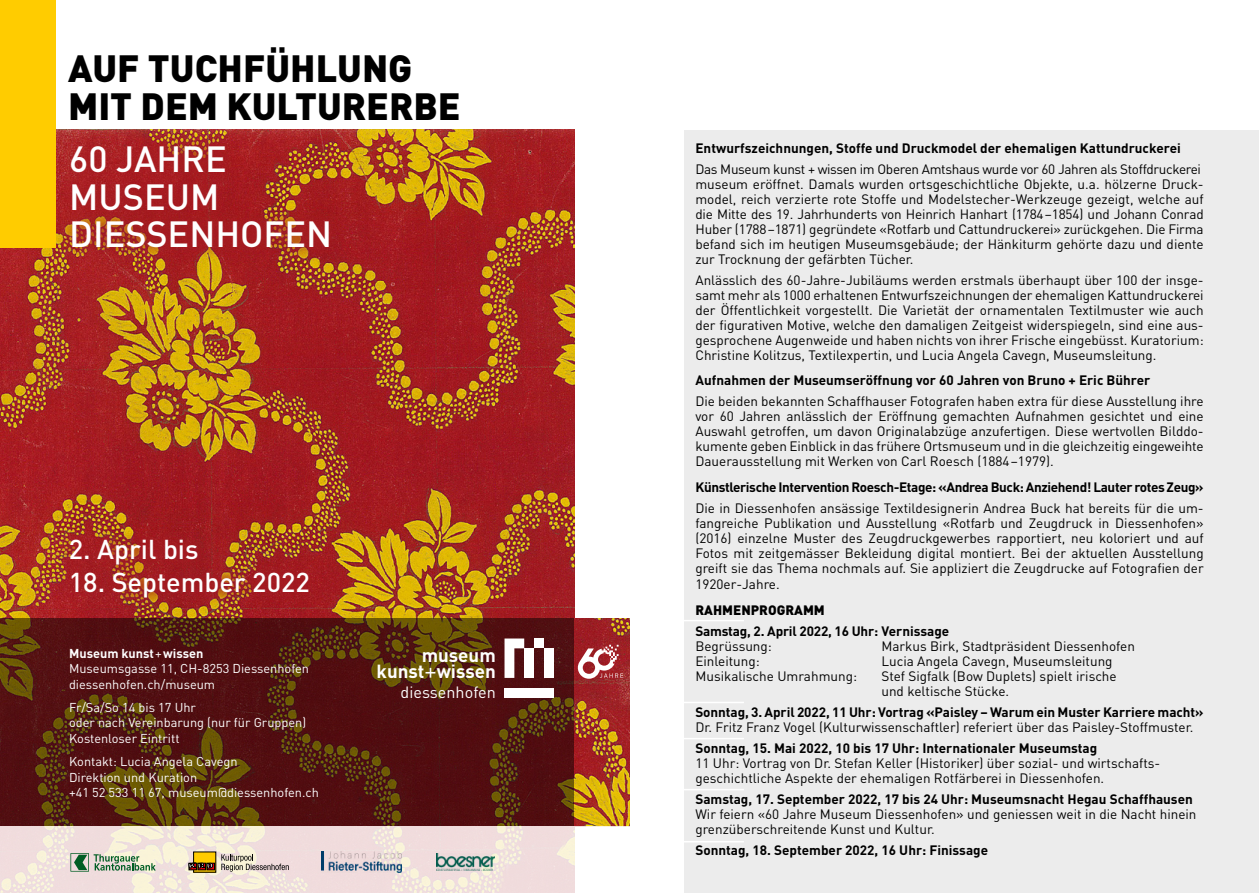
<style>
.page{position:relative;width:1259px;height:893px;background:#fff}
.page>*{position:absolute;margin:0;border:0;box-sizing:border-box;transform-origin:0 0}
.t1{font:900 37.5px/37.5px "DIN";color:#000}
.t2{font:500 36px/37.5px "DIN";color:#fff}
.t3{font:500 27px "DIN";color:#fff}
.t4{font:700 18.75px/16px "DIN";color:#fff;text-align:right}
.t5{font:16.2px "DIN";color:#fff}
.t6{font:13.5px/15px "DIN";color:#000}
.t7{font:700 13.5px "DIN";color:#000}
.t8{font:700 13.5px "DIN";letter-spacing:-.025em;color:#000}
.t9{font:900 13.5px "DIN";color:#000}
.t10{font:12.75px/15.3px "DIN";color:#fff}
.s1{font-weight:700}
.s2{font-weight:400;font-size:23.4px}
</style>
<div class="page">
<img style="left:0;top:130px;width:574px;height:488px">
<img style="left:574px;top:618px;width:55px;height:208px">
<svg style="left:57px;top:131px;width:288px;height:132px;background:#a72922"></svg>
<div style="left:0;top:0;width:55px;height:247px;background:#fc0"></div>
<img style="left:56px;top:525px;width:267px;height:87px">
<svg style="left:0;top:618px;width:574px;height:208px;background:#541d0f"></svg>
<div style="left:524px;top:648px;width:10px;height:30px;background:#fff"></div>
<svg style="left:504px;top:638px;width:20px;height:40px"></svg>
<div style="left:534px;top:638px;width:10px;height:10px;background:#fff"></div>
<div style="left:544px;top:648px;width:10px;height:30px;background:#fff"></div>
<div style="left:504px;top:688px;width:50px;height:10px;background:#fff"></div>
<svg style="left:578px;top:645px;width:45px;height:34px"></svg>
<svg style="left:0;top:826px;width:630px;height:67px;background:#f2e4df"></svg>
<svg style="left:221px;top:854px;width:68px;height:18px"></svg>
<svg style="left:194px;top:852px;width:22px;height:20px"></svg>
<div style="left:189px;top:863px;width:8px;height:7px;border:1px solid #000"></div>
<div style="left:198px;top:863px;width:8px;height:7px;border:1px solid #000"></div>
<div style="left:207px;top:863px;width:8px;height:7px;border:1px solid #000"></div>
<svg style="left:189px;top:863px;width:24px;height:5px"></svg>
<svg style="left:70px;top:853px;width:86px;height:19px;background:#a6baa1"></svg>
<img style="left:436px;top:854px;width:59px;height:17px">
<img style="left:321px;top:851px;width:80px;height:21px">
<div style="left:685px;top:131px;width:574px;height:762px;background:#ececec"></div>
<hr style="left:679px;top:620px;width:65px;height:1px;background:#fff">
<hr style="left:679px;top:702px;width:65px;height:1px;background:#fff">
<hr style="left:679px;top:738px;width:65px;height:1px;background:#fff">
<hr style="left:679px;top:789px;width:65px;height:1px;background:#fff">
<hr style="left:679px;top:841px;width:65px;height:1px;background:#fff">
<h1 class="t1" style="left:68px;top:48px;width:394px">AUF TUCHFÜHLUNG<br>MIT DEM KULTURERBE</h1>
<h2 class="t2" style="left:69px;top:139px;width:264px">60 JAHRE<br>MUSEUM<br>DIESSENHOFEN</h2>
<h3 class="t3" style="left:69px;top:532px;width:131px">2. April bis</h3>
<h3 class="t3" style="left:69px;top:565px;width:242px">18. September 2022</h3>
<p class="t10" style="left:69px;top:645px;width:241px"><span class="s1">Museum kunst</span>+<span class="s1">wissen<br></span>Museumsgasse 11, CH-8253 Diessenhofen diessenhofen.ch/museum</p>
<p class="t10" style="left:69px;top:700px;width:239px">Fr/Sa/So 14 bis 17 Uhr<br>oder nach Vereinbarung (nur für Gruppen)<br>Kostenloser Eintritt</p>
<p class="t10" style="left:69px;top:754px;width:251px">Kontakt: Lucia Angela Cavegn<br>Direktion und Kuration<br>+41 52 533 11 67, museum@diessenhofen.ch</p>
<h3 class="t4" style="left:377px;top:646px;width:121px">museum kunst<span class="s2">+</span>wissen</h3>
<p class="t5" style="left:401px;top:682px;width:97px">diessenhofen</p>
<p class="t7" style="left:695px;top:139px;width:487px">Entwurfszeichnungen, Stoffe und Druckmodel der ehemaligen Kattundruckerei</p>
<p class="t6" style="left:695px;top:161px;width:510px">Das Museum kunst + wissen im Oberen Amtshaus wurde vor 60 Jahren als Stoffdruckerei museum eröffnet. Damals wurden ortsgeschichtliche Objekte, u.a. hölzerne Druck&shy;model, reich verzierte rote Stoffe und Modelstecher-Werkzeuge gezeigt, welche auf die Mitte des 19. Jahrhunderts von Heinrich Hanhart (1784–1854) und Johann Conrad Huber (1788–1871) gegründete «Rotfarb und Cattundruckerei» zurückgehen. Die Firma befand sich im heutigen Museumsgebäude; der Hänkiturm gehörte dazu und diente zur Trocknung der gefärbten Tücher.</p>
<p class="t6" style="left:695px;top:272px;width:510px;text-align:justify">Anlässlich des 60-Jahre-Jubiläums werden erstmals überhaupt über 100 der insge&shy;samt mehr als 1000 erhaltenen Entwurfszeichnungen der ehemaligen Kattundruckerei der Öffentlichkeit vorgestellt. Die Varietät der ornamentalen Textilmuster wie auch der figurativen Motive, welche den damaligen Zeitgeist widerspiegeln, sind eine aus&shy;gesprochene Augenweide und haben nichts von ihrer Frische eingebüsst. Kuratorium:<br>Christine Kolitzus, Textilexpertin, und Lucia Angela Cavegn, Museumsleitung.</p>
<p class="t7" style="left:695px;top:371px;width:456px">Aufnahmen der Museumseröffnung vor 60 Jahren von Bruno + Eric Bührer</p>
<p class="t6" style="left:695px;top:393px;width:510px;text-align:justify">Die beiden bekannten Schaffhauser Fotografen haben extra für diese Ausstellung ihre vor 60 Jahren anlässlich der Eröffnung gemachten Aufnahmen gesichtet und eine Auswahl getroffen, um davon Originalabzüge anzufertigen. Diese wertvollen Bilddo&shy;kumente geben Einblick in das frühere Ortsmuseum und in die gleichzeitig eingeweihte Dauerausstellung mit Werken von Carl Roesch (1884–1979).</p>
<p class="t8" style="left:695px;top:478px;width:510px">Künstlerische Intervention Roesch-Etage: «Andrea Buck: Anziehend! Lauter rotes Zeug»</p>
<p class="t6" style="left:695px;top:500px;width:510px;text-align:justify">Die in Diessenhofen ansässige Textildesignerin Andrea Buck hat bereits für die um&shy;fangreiche Publikation und Ausstellung «Rotfarb und Zeugdruck in Diessenhofen» (2016) einzelne Muster des Zeugdruckgewerbes rapportiert, neu koloriert und auf Fotos mit zeitgemässer Bekleidung digital montiert. Bei der aktuellen Ausstellung greift sie das Thema nochmals auf. Sie appliziert die Zeugdrucke auf Fotografien der 1920er-Jahre.</p>
<p class="t9" style="left:695px;top:601px;width:131px">RAHMENPROGRAMM</p>
<p class="t7" style="left:695px;top:623px;width:255px">Samstag, 2. April 2022, 16 Uhr: Vernissage</p>
<p class="t6" style="left:695px;top:639px;width:78px">Begrüssung:</p>
<p class="t6" style="left:881px;top:639px;width:255px">Markus Birk, Stadtpräsident Diessenhofen</p>
<p class="t6" style="left:695px;top:654px;width:66px">Einleitung:</p>
<p class="t6" style="left:881px;top:654px;width:233px">Lucia Angela Cavegn, Museumsleitung</p>
<p class="t6" style="left:695px;top:669px;width:163px">Musikalische Umrahmung:</p>
<p class="t6" style="left:881px;top:669px;width:237px">Stef Sigfalk (Bow Duplets) spielt irische und keltische Stücke.</p>
<p class="t7" style="left:695px;top:704px;width:510px">Sonntag, 3. April 2022, 11 Uhr: Vortrag «Paisley – Warum ein Muster Karriere macht»</p>
<p class="t6" style="left:695px;top:720px;width:499px">Dr. Fritz Franz Vogel (Kulturwissenschaftler) referiert über das Paisley-Stoffmuster.</p>
<p class="t7" style="left:695px;top:740px;width:403px">Sonntag, 15. Mai 2022, 10 bis 17 Uhr: Internationaler Museumstag</p>
<p class="t6" style="left:695px;top:756px;width:466px">11 Uhr: Vortrag von Dr. Stefan Keller (Historiker) über sozial- und wirtschafts&shy;geschichtliche Aspekte der ehemaligen Rotfärberei in Diessenhofen.</p>
<p class="t7" style="left:695px;top:791px;width:499px">Samstag, 17. September 2022, 17 bis 24 Uhr: Museumsnacht Hegau Schaffhausen</p>
<p class="t6" style="left:695px;top:807px;width:502px">Wir feiern «60 Jahre Museum Diessenhofen» und geniessen weit in die Nacht hinein grenzüberschreitende Kunst und Kultur.</p>
<p class="t7" style="left:695px;top:842px;width:294px">Sonntag, 18. September 2022, 16 Uhr: Finissage</p>
</div>
